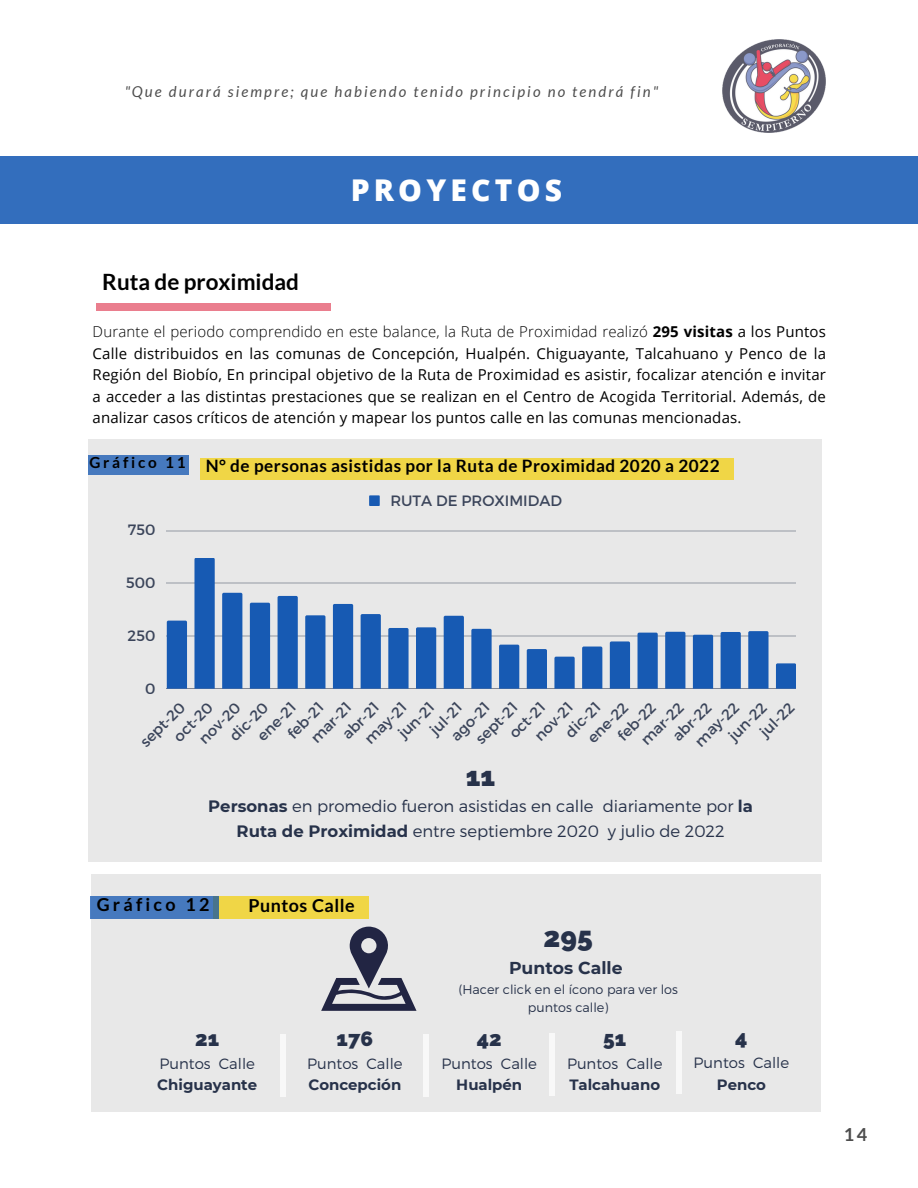
<style>
.page{position:relative;width:918px;height:1188px;background:#fff}
.page>*{position:absolute;margin:0;border:0;box-sizing:border-box;transform-origin:0 0}
.t1{font:800 30px "Open Sans";letter-spacing:.14em;color:#fff}
.t2{font:800 28.2px "Raleway";color:#27324a}
.t3{font:800 27px "Raleway";color:#27324a}
.t4{font:700 22.5px "Lato";color:#000}
.t5{font:800 20.85px "Raleway";color:#27324a}
.t6{font:700 18px "Lato";color:#000}
.t7{font:700 17.85px "Lato";letter-spacing:.03em;color:#000}
.t8{font:700 17.85px "Lato";letter-spacing:.18em;color:#000}
.t9{font:700 17.25px "Montserrat";color:#27324a}
.t10{font:700 17.1px "Lato";letter-spacing:.03em;color:#000}
.t11{font:300 16.5px/24.8px "Montserrat";color:#27324a;text-align:center}
.t12{font:700 15.3px "Lato";letter-spacing:.18em;color:#000}
.t13{font:15px/21.3px "Open Sans";letter-spacing:.01em;color:#000;text-align:justify}
.t14{font:15px "Montserrat";color:#27324a}
.t15{font:italic 15px "Lato";letter-spacing:.14em;color:#000}
.t16{font:300 14.85px/21.3px "Montserrat";color:#27324a}
.t17{font:300 12.75px/18px "Montserrat";color:#27324a;text-align:center}
.s1{font-weight:300}
.s2{font-weight:700}
</style>
<div class="page">
<img style="left:722px;top:40px;width:104px;height:92px">
<div style="left:0;top:156px;width:918px;height:67px;background:#336ebd"></div>
<div style="left:96px;top:304px;width:234px;height:7px;background:#ea7e8e"></div>
<div style="left:88px;top:439px;width:733px;height:423px;background:#e8e8e8"></div>
<div style="left:369px;top:495px;width:11px;height:11px;background:#175ab3"></div>
<hr style="left:167px;top:530px;width:629px;height:1px;background:#27324a">
<hr style="left:167px;top:583px;width:629px;height:1px;background:#27324a">
<hr style="left:167px;top:636px;width:629px;height:1px;background:#27324a">
<hr style="left:167px;top:688px;width:629px;height:1px;background:#27324a">
<svg style="left:167px;top:621px;width:20px;height:68px"></svg>
<svg style="left:194px;top:558px;width:21px;height:1px"></svg>
<div style="left:222px;top:593px;width:20px;height:96px;background:#175ab3"></div>
<div style="left:250px;top:603px;width:20px;height:86px;background:#175ab3"></div>
<div style="left:278px;top:596px;width:20px;height:93px;background:#175ab3"></div>
<svg style="left:305px;top:615px;width:20px;height:74px"></svg>
<div style="left:333px;top:604px;width:20px;height:85px;background:#175ab3"></div>
<svg style="left:361px;top:614px;width:20px;height:75px"></svg>
<svg style="left:388px;top:628px;width:21px;height:61px"></svg>
<svg style="left:416px;top:627px;width:20px;height:62px"></svg>
<svg style="left:444px;top:616px;width:20px;height:73px"></svg>
<svg style="left:471px;top:629px;width:21px;height:60px"></svg>
<svg style="left:499px;top:645px;width:20px;height:44px"></svg>
<svg style="left:527px;top:649px;width:20px;height:40px"></svg>
<svg style="left:554px;top:657px;width:21px;height:32px"></svg>
<svg style="left:582px;top:647px;width:20px;height:42px"></svg>
<svg style="left:610px;top:641px;width:20px;height:48px"></svg>
<svg style="left:638px;top:633px;width:20px;height:56px"></svg>
<svg style="left:665px;top:632px;width:20px;height:57px"></svg>
<svg style="left:693px;top:635px;width:20px;height:54px"></svg>
<svg style="left:721px;top:632px;width:20px;height:57px"></svg>
<svg style="left:748px;top:631px;width:21px;height:58px"></svg>
<svg style="left:776px;top:663px;width:20px;height:26px"></svg>
<div style="left:201px;top:458px;width:533px;height:22px;background:#f0d646"></div>
<div style="left:88px;top:455px;width:100px;height:20px;background:#4679be"></div>
<div style="left:92px;top:874px;width:729px;height:238px;background:#e8e8e8"></div>
<svg style="left:321px;top:927px;width:96px;height:84px"></svg>
<div style="left:213px;top:896px;width:156px;height:22px;background:#f0d646"></div>
<div style="left:90px;top:896px;width:128px;height:22px;background:#4679be"></div>
<div style="left:549px;top:1033px;width:6px;height:63px;background:#f8f8f8"></div>
<div style="left:423px;top:1034px;width:6px;height:63px;background:#f8f8f8"></div>
<div style="left:280px;top:1034px;width:6px;height:63px;background:#f8f8f8"></div>
<div style="left:676px;top:1031px;width:5px;height:63px;background:#f8f8f8"></div>
<p class="t15" style="left:124px;top:82px;width:536px">"Que durará siempre; que habiendo tenido principio no tendrá fin"</p>
<p class="t1" style="left:351px;top:169px;width:213px">PROYECTOS</p>
<p class="t4" style="left:102px;top:268px;width:198px">Ruta de proximidad</p>
<p class="t13" style="left:93px;top:321px;width:735px"><span class="s1">Durante el periodo comprendido en este balance, la Ruta de Proximidad realizó</span> <span class="s2">295 visitas</span> a los Puntos Calle distribuidos en las comunas de Concepción, Hualpén. Chiguayante, Talcahuano y Penco de la Región del Biobío, En principal objetivo de la Ruta de Proximidad es asistir, focalizar atención e invitar a acceder a las distintas prestaciones que se realizan en el Centro de Acogida Territorial. Además, de analizar casos críticos de atención y mapear los puntos calle en las comunas mencionadas.</p>
<p class="t12" style="left:89px;top:453px;width:98px">Gráfico 11</p>
<p class="t10" style="left:206px;top:455px;width:515px">N° de personas asistidas por la Ruta de Proximidad 2020 a 2022</p>
<p class="t14" style="left:128px;top:520px;width:29px">750</p>
<p class="t14" style="left:126px;top:573px;width:31px">500</p>
<p class="t14" style="left:128px;top:626px;width:29px">250</p>
<p class="t14" style="left:145px;top:678px;width:12px">0</p>
<p class="t14" style="left:390px;top:490px;width:173px">RUTA DE PROXIMIDAD</p>
<p class="t14" style="left:756px;top:727px;width:43px;rotate:-45deg">jul-22</p>
<p class="t14" style="left:668px;top:732px;width:49px;rotate:-45deg">abr-22</p>
<p class="t14" style="left:636px;top:735px;width:55px;rotate:-45deg">mar-22</p>
<p class="t14" style="left:724px;top:731px;width:49px;rotate:-45deg">jun-22</p>
<p class="t14" style="left:583px;top:733px;width:52px;rotate:-45deg">ene-22</p>
<p class="t14" style="left:690px;top:737px;width:57px;rotate:-45deg">may-22</p>
<p class="t14" style="left:613px;top:731px;width:49px;rotate:-45deg">feb-22</p>
<p class="t14" style="left:136px;top:738px;width:58px;rotate:-45deg">sept-20</p>
<p class="t14" style="left:169px;top:732px;width:50px;rotate:-45deg">oct-20</p>
<p class="t14" style="left:195px;top:734px;width:53px;rotate:-45deg">nov-20</p>
<p class="t14" style="left:225px;top:731px;width:49px;rotate:-45deg">dic-20</p>
<p class="t14" style="left:530px;top:731px;width:49px;rotate:-45deg">nov-21</p>
<p class="t14" style="left:394px;top:729px;width:46px;rotate:-45deg">jun-21</p>
<p class="t14" style="left:425px;top:725px;width:40px;rotate:-45deg">jul-21</p>
<p class="t14" style="left:561px;top:728px;width:45px;rotate:-45deg">dic-21</p>
<p class="t14" style="left:471px;top:735px;width:54px;rotate:-45deg">sept-21</p>
<p class="t14" style="left:306px;top:733px;width:52px;rotate:-45deg">mar-21</p>
<p class="t14" style="left:505px;top:729px;width:45px;rotate:-45deg">oct-21</p>
<p class="t14" style="left:360px;top:735px;width:54px;rotate:-45deg">may-21</p>
<p class="t14" style="left:283px;top:729px;width:46px;rotate:-45deg">feb-21</p>
<p class="t14" style="left:447px;top:731px;width:49px;rotate:-45deg">ago-21</p>
<p class="t14" style="left:338px;top:729px;width:46px;rotate:-45deg">abr-21</p>
<p class="t14" style="left:253px;top:731px;width:49px;rotate:-45deg">ene-21</p>
<p class="t3" style="left:466px;top:760px;width:31px">11</p>
<p class="t11" style="left:208px;top:793px;width:546px"><span class="s2">Personas</span> en promedio fueron asistidas en calle diariamente por <span class="s2">la<br>Ruta de Proximidad</span> entre septiembre 2020 y julio de 2022</p>
<p class="t8" style="left:97px;top:894px;width:114px">Gráfico 12</p>
<p class="t7" style="left:248px;top:894px;width:108px">Puntos Calle</p>
<p class="t5" style="left:195px;top:1026px;width:25px">21</p>
<p class="t16" style="left:157px;top:1052px;width:101px">Puntos Calle<br><span class="s2">Chiguayante</span></p>
<p class="t5" style="left:337px;top:1026px;width:38px">176</p>
<p class="t16" style="left:307px;top:1052px;width:97px">Puntos Calle<br><span class="s2">Concepción</span></p>
<p class="t2" style="left:544px;top:920px;width:51px">295</p>
<p class="t9" style="left:509px;top:957px;width:115px">Puntos Calle</p>
<p class="t17" style="left:459px;top:980px;width:221px">(Hacer click en el ícono para ver los puntos calle)</p>
<p class="t5" style="left:477px;top:1026px;width:26px">42</p>
<p class="t16" style="left:442px;top:1052px;width:97px;text-align:center">Puntos Calle<br><span class="s2">Hualpén</span></p>
<p class="t5" style="left:603px;top:1026px;width:25px">51</p>
<p class="t16" style="left:567px;top:1052px;width:97px">Puntos Calle<br><span class="s2">Talcahuano</span></p>
<p class="t5" style="left:735px;top:1025px;width:14px">4</p>
<p class="t16" style="left:694px;top:1052px;width:97px;text-align:center">Puntos Calle<br><span class="s2">Penco</span></p>
<p class="t6" style="left:844px;top:1123px;width:25px">14</p>
</div>
